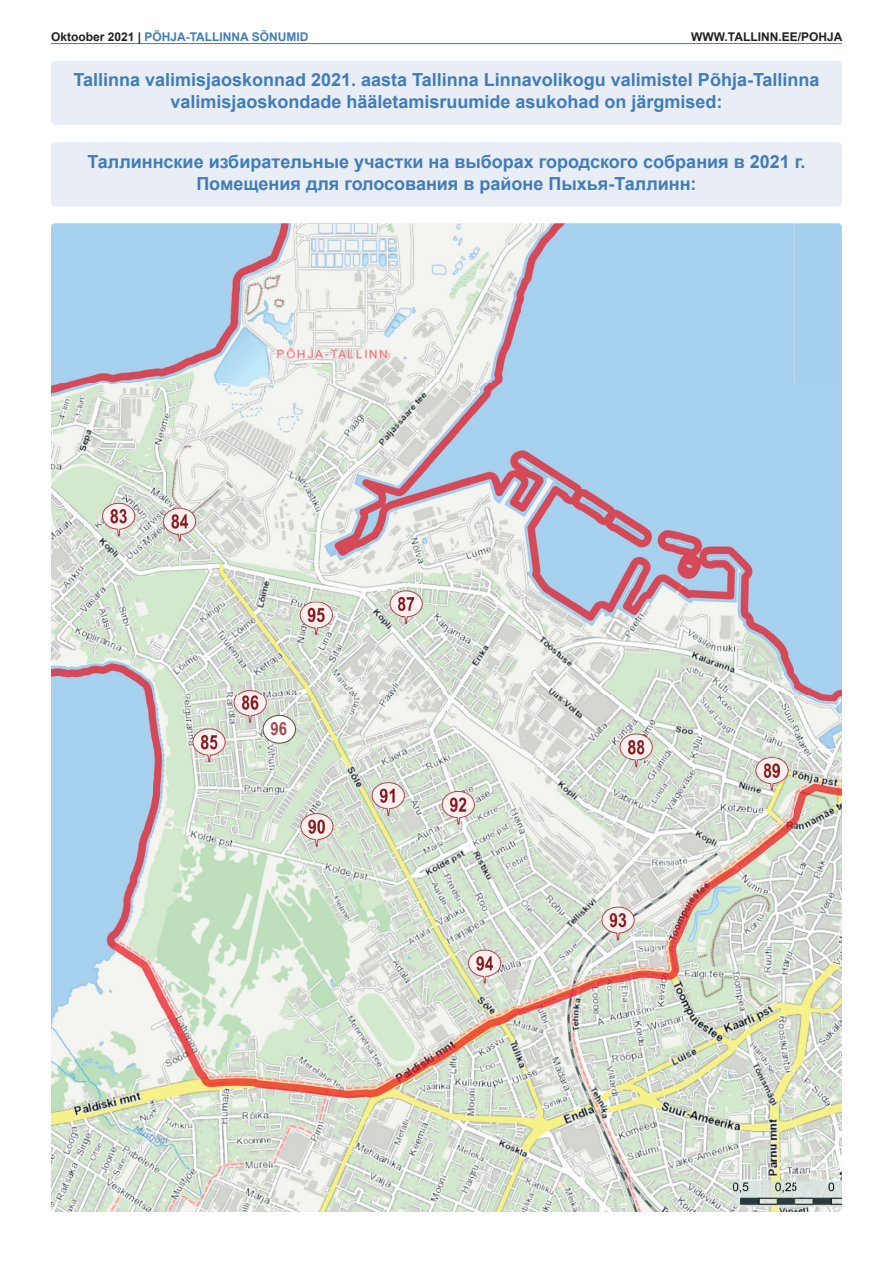
<style>
.page{position:relative;width:893px;height:1263px;background:#fff}
.page>*{position:absolute;margin:0;border:0;box-sizing:border-box;transform-origin:0 0}
.t1{font:700 18.15px "Arial Narrow";color:#a5474c}
.t2{font:700 18px/21.6px "Arial";color:#407db7;text-align:center}
.t3{font:700 12px "Arial";color:#407db7}
.t4{font:700 12px "Arial";color:#231f20}
.s1{color:#231f20}
</style>
<div class="page">
<img style="left:51px;top:223px;width:791px;height:989px">
<div style="left:263px;top:715px;width:33px;height:28px;background:#fff;border-radius:50%"></div>
<div style="left:263px;top:715px;width:33px;height:28px;border:1px solid #63442d;border-radius:50%"></div>
<div style="left:51px;top:61px;width:791px;height:64px;background:#e8edf6;border-radius:4px"></div>
<div style="left:51px;top:142px;width:791px;height:65px;background:#e8edf6;border-radius:4px"></div>
<hr style="left:51px;top:43px;width:791px;height:1px;background:#407db7">
<p class="t3" style="left:51px;top:29px;width:259px"><span class="s1">Oktoober 2021 |</span> PÕHJA-TALLINNA SÕNUMID</p>
<p class="t4" style="left:691px;top:29px;width:153px">WWW.TALLINN.EE/POHJA</p>
<p class="t2" style="left:73px;top:70px;width:748px">Tallinna valimisjaoskonnad 2021. aasta Tallinna Linnavolikogu valimistel Põhja-Tallinna valimisjaoskondade hääletamisruumide asukohad on järgmised:</p>
<p class="t2" style="left:87px;top:151px;width:720px">Таллиннские избирательные участки на выборах городского собрания в 2021 г.<br>Помещения для голосования в районе Пыхья-Таллинн:</p>
<p class="t1" style="left:271px;top:715px;width:18px">96</p>
</div>
